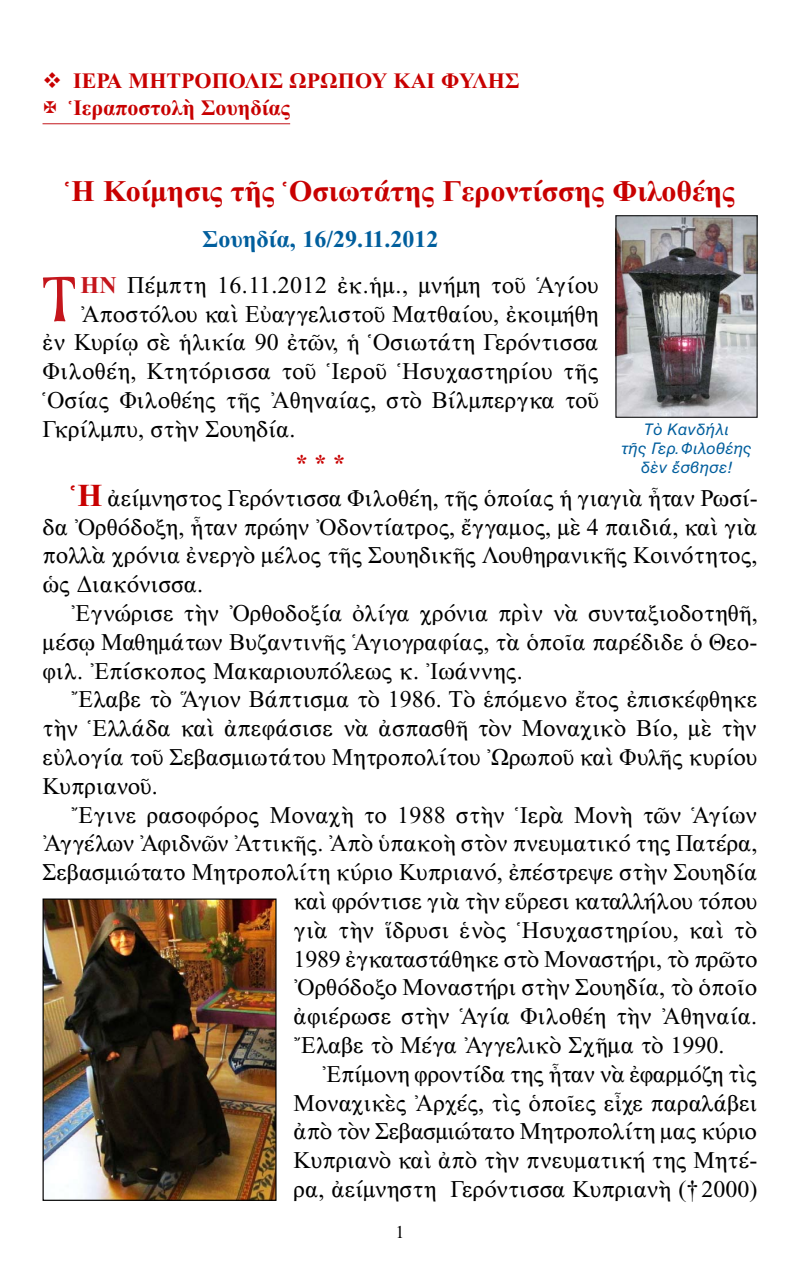
<style>
.page{position:relative;width:800px;height:1270px;background:#fff}
.page>*{position:absolute;margin:0;border:0;box-sizing:border-box;transform-origin:0 0}
.t1{font:67.2px "Icon Script Pro Test 1";color:#c4161c}
.t2{font:30px "CTOS New Times Bold Test 1";color:#c80000}
.t3{font:24px/28.8px "CTOS New Times Roman Test 1";color:#000;text-align:justify}
.t4{font:24px "CTOS New Times Bold Test 1";color:#005e9d}
.t5{font:24px "CTOS New Times Bold Test 1";color:#c80000}
.t6{font:22px/26.4px "CTOS New Times Bold Test 1";color:#c80000}
.t7{font:18px "CTOS New Times Roman Test 1";color:#000}
.t8{font:16px/19.2px "CTOS Helvetica Oblique Test 1";letter-spacing:-.01em;color:#005e9d;text-align:center}
.s1{font-family:"CTOS New Times Bold Test 1";color:#c4161c}
.s2{font-family:"CTOS New Times Bold Test 1";font-size:32px;color:#c80000}
</style>
<div class="page">
<img style="left:44px;top:900px;width:230px;height:299px">
<div style="left:42px;top:898px;width:234px;height:303px;border:1px solid #000"></div>
<img style="left:617px;top:217px;width:138px;height:199px">
<div style="left:615px;top:215px;width:142px;height:203px;border:1px solid #000"></div>
<svg style="left:42px;top:123px;width:249px;height:2px"></svg>
<p class="t6" style="left:69px;top:68px;width:449px;text-indent:-26px">❖ ιερα μητροπολισ ωρωπου και φυλησ<br>Ἱεραποστολὴ Σουηδίας</p>
<p class="t2" style="left:65px;top:174px;width:670px">Ἡ Κοίμησις τῆς Ὁσιωτάτης Γεροντίσσης Φιλοθέης</p>
<p class="t4" style="left:203px;top:226px;width:237px">Σουηδία, 16/29.11.2012</p>
<h1 class="t1" style="left:42px;top:254px;width:39px">Τ</h1>
<p class="t3" style="left:80px;top:270px;width:520px"><span class="s1">ΗΝ</span> Πέμπτη 16.11.2012 ἐκ.ἡμ., μνήμη τοῦ Ἁγίου</p>
<p class="t3" style="left:80px;top:299px;width:519px">Ἀποστόλου καὶ Εὐαγγελιστοῦ Ματθαίου, ἐκοιμήθη</p>
<p class="t3" style="left:42px;top:328px;width:557px">ἐν Κυρίῳ σὲ ἡλικία 90 ἐτῶν, ἡ Ὁσιωτάτη Γερόντισσα</p>
<p class="t3" style="left:42px;top:357px;width:557px">Φιλοθέη, Κτητόρισσα τοῦ Ἱεροῦ Ἡσυχαστηρίου τῆς</p>
<p class="t3" style="left:42px;top:386px;width:558px">Ὁσίας Φιλοθέης τῆς Ἀθηναίας, στὸ Βίλμπεργκα τοῦ</p>
<p class="t3" style="left:42px;top:414px;width:254px">Γκρίλμπυ, στὴν Σουηδία.</p>
<p class="t5" style="left:296px;top:450px;width:51px">* * *</p>
<p class="t3" style="left:43px;top:483px;width:716px;text-indent:28px"><span class="s2">Ἡ</span> ἀείμνηστος Γερόντισσα Φιλοθέη, τῆς ὁποίας ἡ γιαγιὰ ἦταν Ρωσί&shy;δα Ὀρθόδοξη, ἦταν πρώην Ὀδοντίατρος, ἔγγαμος, μὲ 4 παιδιά, καὶ γιὰ πολλὰ χρόνια ἐνεργὸ μέλος τῆς Σουηδικῆς Λουθηρανικῆς Κοινότητος, ὡς Διακόνισσα.</p>
<p class="t3" style="left:43px;top:599px;width:716px;text-indent:28px">Ἐγνώρισε τὴν Ὀρθοδοξία ὀλίγα χρόνια πρὶν νὰ συνταξιοδοτηθῆ, μέσῳ Μαθημάτων Βυζαντινῆς Ἁγιογραφίας, τὰ ὁποῖα παρέδιδε ὁ Θεο&shy;φιλ. Ἐπίσκοπος Μακαριουπόλεως κ. Ἰωάννης.</p>
<p class="t3" style="left:43px;top:685px;width:716px;text-indent:28px">Ἔλαβε τὸ Ἅγιον Βάπτισμα τὸ 1986. Τὸ ἑπόμενο ἔτος ἐπισκέφθηκε τὴν Ἑλλάδα καὶ ἀπεφάσισε νὰ ἀσπασθῆ τὸν Μοναχικὸ Βίο, μὲ τὴν εὐλογία τοῦ Σεβασμιωτάτου Μητροπολίτου Ὠρωποῦ καὶ Φυλῆς κυρίου Κυπριανοῦ.</p>
<p class="t3" style="left:71px;top:800px;width:687px">Ἔγινε ρασοφόρος Μοναχὴ το 1988 στὴν Ἱερὰ Μονὴ τῶν Ἁγίων</p>
<p class="t3" style="left:43px;top:829px;width:716px">Ἀγγέλων Ἀφιδνῶν Ἀττικῆς. Ἀπὸ ὑπακοὴ στὸν πνευματικό της Πατέρα,</p>
<p class="t3" style="left:43px;top:858px;width:716px">Σεβασμιώτατο Μητροπολίτη κύριο Κυπριανό, ἐπέστρεψε στὴν Σουηδία</p>
<p class="t3" style="left:293px;top:887px;width:465px">καὶ φρόντισε γιὰ τὴν εὕρεσι καταλλήλου τόπου</p>
<p class="t3" style="left:293px;top:915px;width:465px">γιὰ τὴν ἵδρυσι ἑνὸς Ἡσυχαστηρίου, καὶ τὸ</p>
<p class="t3" style="left:293px;top:944px;width:465px">1989 ἐγκαταστάθηκε στὸ Μοναστήρι, τὸ πρῶτο</p>
<p class="t3" style="left:293px;top:973px;width:465px">Ὀρθόδοξο Μοναστήρι στὴν Σουηδία, τὸ ὁποῖο</p>
<p class="t3" style="left:293px;top:1002px;width:465px">ἀφιέρωσε στὴν Ἁγία Φιλοθέη τὴν Ἀθηναία.</p>
<p class="t3" style="left:293px;top:1031px;width:432px">Ἔλαβε τὸ Μέγα Ἀγγελικὸ Σχῆμα τὸ 1990.</p>
<p class="t3" style="left:322px;top:1059px;width:436px">Ἐπίμονη φροντίδα της ἦταν νὰ ἐφαρμόζη τὶς</p>
<p class="t3" style="left:293px;top:1088px;width:465px">Μοναχικὲς Ἀρχές, τὶς ὁποῖες εἶχε παραλάβει</p>
<p class="t3" style="left:293px;top:1117px;width:465px">ἀπὸ τὸν Σεβασμιώτατο Μητροπολίτη μας κύριο</p>
<p class="t3" style="left:293px;top:1146px;width:465px">Κυπριανὸ καὶ ἀπὸ τὴν πνευματική της Μητέ-</p>
<p class="t3" style="left:293px;top:1175px;width:465px">ρα, ἀείμνηστη Γερόντισσα Κυπριανὴ († 2000)</p>
<p class="t8" style="left:621px;top:420px;width:132px">Τὸ Κανδήλι<br>τῆς Γερ. Φιλοθέης δὲν ἔσβησε!</p>
<p class="t7" style="left:395px;top:1222px;width:10px">1</p>
</div>
